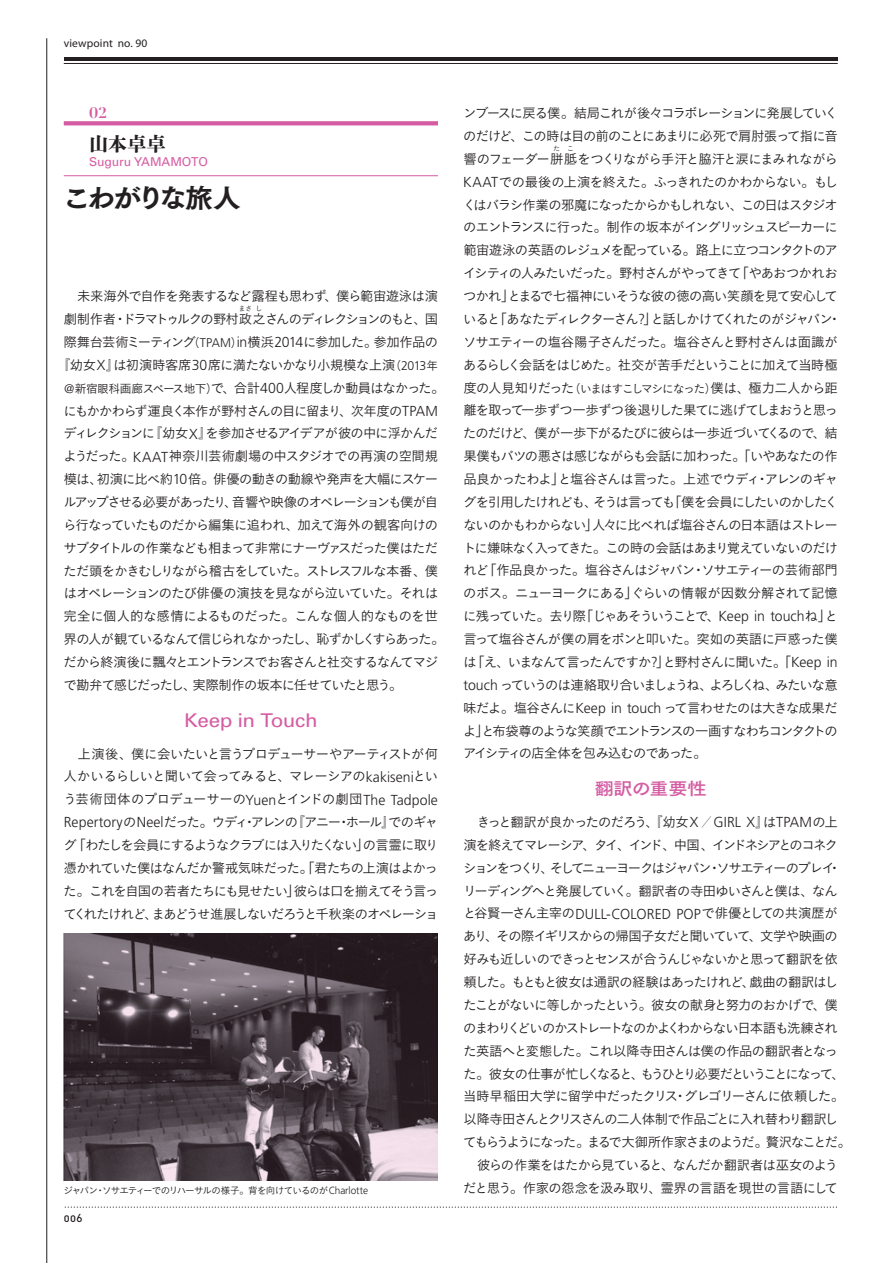
<style>
.page{position:relative;width:893px;height:1263px;background:#fff}
.page>*{position:absolute;margin:0;border:0;box-sizing:border-box;transform-origin:0 0}
.t1{font:26.55px "Tsuku Go Pro E";letter-spacing:-.085em;color:#231f20;scale:1.04 1}
.t2{font:19.2px "Shuei Shogo M Std H";color:#231f20}
.t3{font:18.9px "Univers";letter-spacing:-.025em;color:#d55ca2;scale:1.09 1}
.t4{font:17.25px "Tsuku Go Pro B";letter-spacing:-.01em;color:#d55ca2;scale:1.11 1}
.t5{font:700 14.85px "Didot";color:#d55ca2;scale:1.1 1}
.t6{font:13.35px/22.8px "Koburina Go Std N W3";letter-spacing:-.085em;color:#231f20}
.t7{font:13.35px "Koburina Go Std N W3";letter-spacing:-.065em;color:#231f20}
.t8{font:13.35px "Koburina Go Std N W3";letter-spacing:-.03em;color:#231f20}
.t9{font:13.35px "Koburina Go Std N W3";letter-spacing:-.115em;color:#231f20}
.t10{font:13.35px "Koburina Go Std N W3";letter-spacing:-.11em;color:#231f20}
.t11{font:13.35px "Koburina Go Std N W3";letter-spacing:-.045em;color:#231f20}
.t12{font:13.35px "Koburina Go Std N W3";letter-spacing:-.05em;color:#231f20}
.t13{font:12.15px "Univers";letter-spacing:-.01em;color:#d55ca2}
.t14{font:11.55px "Myriad Pro";letter-spacing:.01em;color:#231f20}
.t15{font:11.1px "DIN Medium Alternate";color:#231f20}
.t16{font:9.6px "Koburina Go Std N W3";letter-spacing:-.095em;color:#231f20}
.t17{font:6.75px "Koburina Go Std N W3";color:#231f20}
.s1{font-family:"Gothic BBB Pr 5";font-weight:500}
.s2{font-family:"Gothic BBB Pr 5";font-weight:500;font-size:11.7px}
.s3{font-family:"Frutiger";font-weight:300;font-size:12.6px}
.s4{font-family:"Frutiger";font-weight:300;font-size:14.4px}
.s5{font-size:11.7px}
.s6{font-family:"Frutiger";font-weight:300;font-size:10.35px}
</style>
<div class="page">
<hr style="left:64px;top:58px;width:774px;height:3px;background:#231f20">
<hr style="left:64px;top:63px;width:774px;height:1px;background:#231f20">
<svg style="left:65px;top:1206px;width:772px;height:2px"></svg>
<hr style="left:47px;top:38px;width:1px;height:1225px;background:#231f20">
<svg style="left:64px;top:121px;width:374px;height:4px"></svg>
<hr style="left:64px;top:175px;width:374px;height:1px;background:#d55ca2">
<img style="left:64px;top:934px;width:374px;height:246px">
<p class="t14" style="left:64px;top:36px;width:85px">viewpoint no. 90</p>
<p class="t5" style="left:89px;top:103px;width:18px">02</p>
<h2 class="t2" style="left:89px;top:130px;width:78px">山本卓卓</h2>
<p class="t13" style="left:89px;top:155px;width:120px">Suguru YAMAMOTO</p>
<h1 class="t1" style="left:63px;top:175px;width:173px">こわがりな旅人</h1>
<p class="t6" style="left:64px;top:285px;width:376px">　未来海外で自作を発表するなど露程も思わず<span class="s1">、</span>僕ら範宙遊泳は演劇制作者<span class="s1">・</span>ドラマトゥルクの野村政之さんのディレクションのもと<span class="s1">、</span>国</p>
<p class="t17" style="left:239px;top:304px;width:15px">まさ</p>
<p class="t17" style="left:255px;top:304px;width:8px">し</p>
<p class="t7" style="left:64px;top:332px;width:376px">際舞台芸術ミーティング<span class="s2">（</span><span class="s3">TPAM</span><span class="s2">）</span><span class="s4">in</span>横浜<span class="s4">2014</span>に参加した<span class="s1">。</span>参加作品の</p>
<p class="t8" style="left:57px;top:355px;width:383px"><span class="s1">『</span>幼女<span class="s4">X</span><span class="s1">』</span>は初演時客席<span class="s4">30</span>席に満たないかなり小規模な上演<span class="s2">（</span><span class="s3">2013</span><span class="s5">年</span></p>
<p class="t6" style="left:64px;top:376px;width:383px"><span class="s2">＠</span><span class="s5">新宿眼科画廊スペース地下</span><span class="s2">）</span>で<span class="s1">、</span>合計<span class="s4">400</span>人程度しか動員はなかった<span class="s1">。</span></p>
<p class="t6" style="left:63px;top:399px;width:376px">にもかかわらず運良く本作が野村さんの目に留まり<span class="s1">、</span>次年度の<span class="s4">TPAM</span></p>
<p class="t6" style="left:64px;top:422px;width:376px">ディレクションに<span class="s1">『</span>幼女<span class="s4">X</span><span class="s1">』</span>を参加させるアイデアが彼の中に浮かんだ</p>
<p class="t11" style="left:63px;top:446px;width:376px">ようだった<span class="s1">。</span><span class="s4">KAAT</span>神奈川芸術劇場の中スタジオでの再演の空間規</p>
<p class="t7" style="left:64px;top:469px;width:376px">模は<span class="s1">、</span>初演に比べ約<span class="s4">10</span>倍<span class="s1">。</span>俳優の動きの動線や発声を大幅にスケー</p>
<p class="t9" style="left:64px;top:492px;width:376px">ルアップさせる必要があったり<span class="s1">、</span>音響や映像のオペレーションも僕が自</p>
<p class="t7" style="left:63px;top:515px;width:376px">ら行なっていたものだから編集に追われ<span class="s1">、</span>加えて海外の観客向けの</p>
<p class="t6" style="left:64px;top:536px;width:376px">サブタイトルの作業なども相まって非常にナーヴァスだった僕はただ</p>
<p class="t6" style="left:64px;top:559px;width:376px">ただ頭をかきむしりながら稽古をしていた<span class="s1">。</span>ストレスフルな本番<span class="s1">、</span>僕</p>
<p class="t6" style="left:63px;top:582px;width:376px">はオペレーションのたび俳優の演技を見ながら泣いていた<span class="s1">。</span>それは</p>
<p class="t8" style="left:64px;top:606px;width:376px">完全に個人的な感情によるものだった<span class="s1">。</span>こんな個人的なものを世</p>
<p class="t10" style="left:64px;top:629px;width:383px">界の人が観ているなんて信じられなかったし<span class="s1">、</span>恥ずかしくすらあった<span class="s1">。</span></p>
<p class="t6" style="left:64px;top:650px;width:376px">だから終演後に飄々とエントランスでお客さんと社交するなんてマジ</p>
<p class="t6" style="left:64px;top:673px;width:340px">で勘弁て感じだったし<span class="s1">、</span>実際制作の坂本に任せていたと思う<span class="s1">。</span></p>
<h3 class="t3" style="left:184px;top:709px;width:124px">Keep in Touch</h3>
<p class="t6" style="left:63px;top:742px;width:377px;text-align:justify">　上演後<span class="s1">、</span>僕に会いたいと言うプロデューサーやアーティストが何人かいるらしいと聞いて会ってみると<span class="s1">、</span>マレーシアの<span class="s4">kakiseni</span>という芸術団体のプロデューサーの<span class="s4">Yuen</span>とインドの劇団<span class="s4">The Tadpole Repertory</span>の<span class="s4">Neel</span>だった<span class="s1">。</span>ウディ<span class="s1">・</span>アレンの<span class="s1">『</span>アニー<span class="s1">・</span>ホール<span class="s1">』</span>でのギャグ<span class="s1">「</span>わたしを会員にするようなクラブには入りたくない<span class="s1">」</span>の言霊に取り憑かれていた僕はなんだか警戒気味だった<span class="s1">。「</span>君たちの上演はよかった<span class="s1">。</span>これを自国の若者たちにも見せたい<span class="s1">」</span>彼らは口を揃えてそう言ってくれたけれど<span class="s1">、</span>まあどうせ進展しないだろうと千秋楽のオペレーショ</p>
<p class="t6" style="left:463px;top:101px;width:377px;text-align:justify">ンブースに戻る僕<span class="s1">。</span>結局これが後々コラボレーションに発展していくのだけど<span class="s1">、</span>この時は目の前のことにあまりに必死で肩肘張って指に音響のフェーダー胼胝をつくりながら手汗と脇汗と涙にまみれながら</p>
<p class="t17" style="left:554px;top:144px;width:8px">た</p>
<p class="t17" style="left:567px;top:144px;width:8px">こ</p>
<p class="t6" style="left:463px;top:170px;width:380px"><span class="s4">KAAT</span>での最後の上演を終えた<span class="s1">。</span>ふっきれたのかわからない<span class="s1">。</span>もしくはバラシ作業の邪魔になったからかもしれない<span class="s1">、</span>この日はスタジオのエントランスに行った<span class="s1">。</span>制作の坂本がイングリッシュスピーカーに範宙遊泳の英語のレジュメを配っている<span class="s1">。</span>路上に立つコンタクトのアイシティの人みたいだった<span class="s1">。</span>野村さんがやってきて<span class="s1">「</span>やあおつかれおつかれ<span class="s1">」</span>とまるで七福神にいそうな彼の徳の高い笑顔を見て安心していると<span class="s1">「</span>あなたディレクターさん<span class="s4">?</span><span class="s1">」</span>と話しかけてくれたのがジャパン<span class="s1">・</span>ソサエティーの塩谷陽子さんだった<span class="s1">。</span>塩谷さんと野村さんは面識があるらしく会話をはじめた<span class="s1">。</span>社交が苦手だということに加えて当時極度の人見知りだった<span class="s2">（</span><span class="s5">いまはすこしマシになった</span><span class="s2">）</span>僕は<span class="s1">、</span>極力二人から距離を取って一歩ずつ一歩ずつ後退りした果てに逃げてしまおうと思ったのだけど<span class="s1">、</span>僕が一歩下がるたびに彼らは一歩近づいてくるので<span class="s1">、</span>結果僕もバツの悪さは感じながらも会話に加わった<span class="s1">。「</span>いやあなたの作品良かったわよ<span class="s1">」</span>と塩谷さんは言った<span class="s1">。</span>上述でウディ<span class="s1">・</span>アレンのギャグを引用したけれども<span class="s1">、</span>そうは言っても<span class="s1">「</span>僕を会員にしたいのかしたくないのかもわからない<span class="s1">」</span>人々に比べれば塩谷さんの日本語はストレートに嫌味なく入ってきた<span class="s1">。</span>この時の会話はあまり覚えていないのだけれど<span class="s1">「</span>作品良かった<span class="s1">。</span>塩谷さんはジャパン<span class="s1">・</span>ソサエティーの芸術部門のボス<span class="s1">。</span>ニューヨークにある<span class="s1">」</span>ぐらいの情報が因数分解されて記憶に残っていた<span class="s1">。</span>去り際<span class="s1">「</span>じゃあそういうことで<span class="s1">、</span><span class="s4">Keep in touch</span>ね<span class="s1">」</span>と言って塩谷さんが僕の肩をポンと叩いた<span class="s1">。</span>突如の英語に戸惑った僕は<span class="s1">「</span>え<span class="s1">、</span>いまなんて言ったんですか<span class="s4">?</span><span class="s1">」</span>と野村さんに聞いた<span class="s1">。「</span><span class="s4">Keep in touch</span> っていうのは連絡取り合いましょうね<span class="s1">、</span>よろしくね<span class="s1">、</span>みたいな意味だよ<span class="s1">。</span>塩谷さんに<span class="s4">Keep in touch</span> って言わせたのは大きな成果だよ<span class="s1">」</span>と布袋尊のような笑顔でエントランスの一画すなわちコンタクトのアイシティの店全体を包み込むのであった<span class="s1">。</span></p>
<p class="t4" style="left:595px;top:773px;width:102px">翻訳の重要性</p>
<p class="t6" style="left:463px;top:810px;width:390px">　きっと翻訳が良かったのだろう<span class="s1">、『</span>幼女<span class="s4">X</span> <span class="s1">／</span> <span class="s4">GIRL X</span><span class="s1">』</span>は<span class="s4">TPAM</span>の上演を終えてマレーシア<span class="s1">、</span>タイ<span class="s1">、</span>インド<span class="s1">、</span>中国<span class="s1">、</span>インドネシアとのコネクションをつくり<span class="s1">、</span>そしてニューヨークはジャパン<span class="s1">・</span>ソサエティーのプレイ<span class="s1">・</span>リーディングへと発展していく<span class="s1">。</span>翻訳者の寺田ゆいさんと僕は<span class="s1">、</span>なんと谷賢一さん主宰の<span class="s4">DULL-COLORED POP</span>で俳優としての共演歴があり<span class="s1">、</span>その際イギリスからの帰国子女だと聞いていて<span class="s1">、</span>文学や映画の好みも近しいのできっとセンスが合うんじゃないかと思って翻訳を依頼した<span class="s1">。</span>もともと彼女は通訳の経験はあったけれど<span class="s1">、</span>戯曲の翻訳はしたことがないに等しかったという<span class="s1">。</span>彼女の献身と努力のおかげで<span class="s1">、</span>僕のまわりくどいのかストレートなのかよくわからない日本語も洗練された英語へと変態した<span class="s1">。</span>これ以降寺田さんは僕の作品の翻訳者となった<span class="s1">。</span>彼女の仕事が忙しくなると<span class="s1">、</span>もうひとり必要だということになって<span class="s1">、</span>当時早稲田大学に留学中だったクリス<span class="s1">・</span>グレゴリーさんに依頼した<span class="s1">。</span>以降寺田さんとクリスさんの二人体制で作品ごとに入れ替わり翻訳してもらうようになった<span class="s1">。</span>まるで大御所作家さまのようだ<span class="s1">。</span>贅沢なことだ<span class="s1">。</span>　彼らの作業をはたから見ていると<span class="s1">、</span>なんだか翻訳者は巫女のよう</p>
<p class="t16" style="left:64px;top:1183px;width:306px">ジャパン<span class="s1">・</span>ソサエティーでのリハーサルの様子<span class="s1">。</span>背を向けているのが<span class="s6">Charlotte</span></p>
<p class="t12" style="left:463px;top:1178px;width:376px">だと思う<span class="s1">。</span>作家の怨念を汲み取り<span class="s1">、</span>霊界の言語を現世の言語にして</p>
<p class="t15" style="left:64px;top:1211px;width:20px">006</p>
</div>
